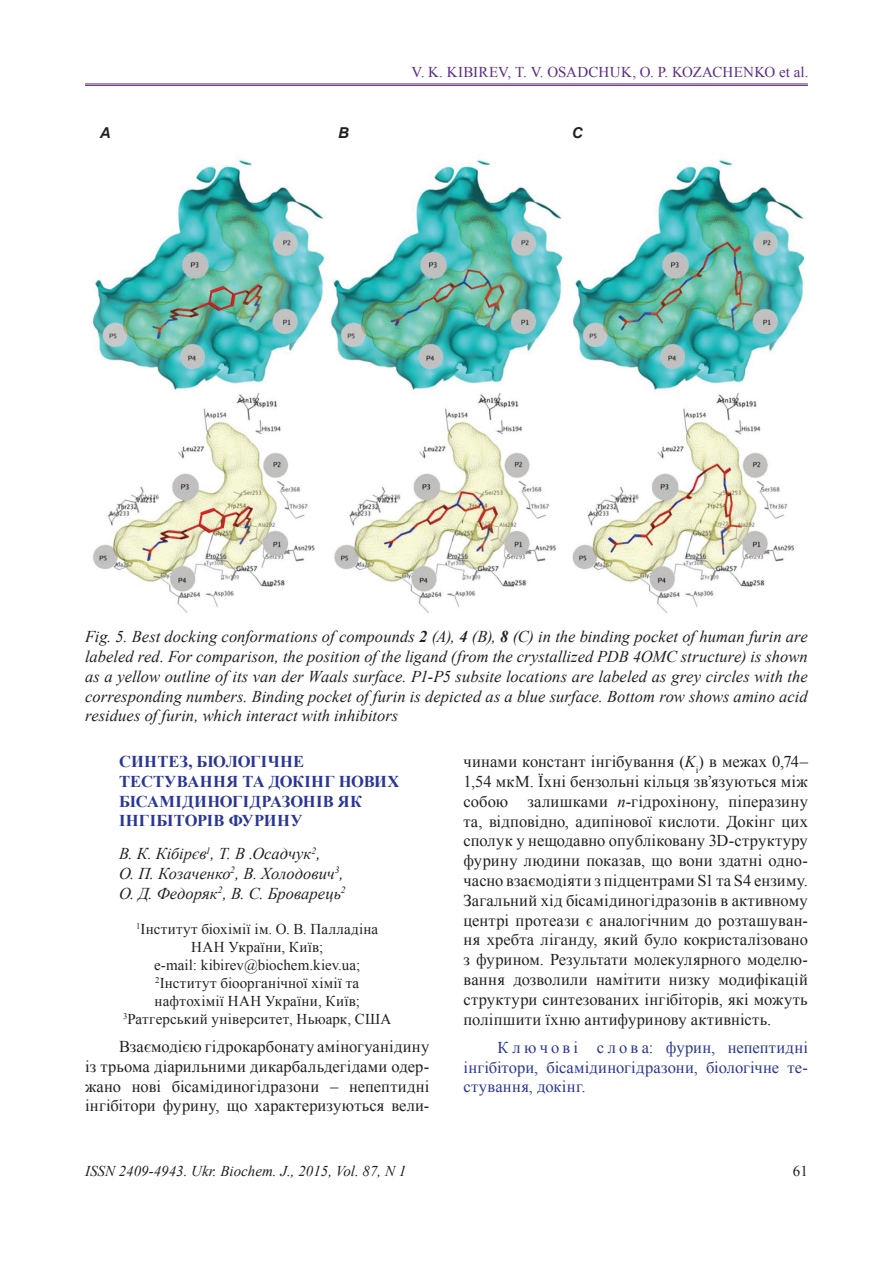
<style>
.page{position:relative;width:893px;height:1263px;background:#fff}
.page>*{position:absolute;margin:0;border:0;box-sizing:border-box;transform-origin:0 0}
.t1{font:16.5px/19.8px "Times New Roman";letter-spacing:.005em;color:#231f20;text-align:justify}
.t2{font:italic 16.5px/19.8px "Times New Roman";color:#231f20;text-align:justify}
.t3{font:16.5px/19.8px "Times New Roman";letter-spacing:.015em;color:#293695;text-align:justify}
.t4{font:700 16.5px/19.8px "Times New Roman";letter-spacing:.015em;color:#293695}
.t5{font:15px/18px "Times New Roman";letter-spacing:.01em;color:#231f20;text-align:center}
.t6{font:15px "Times New Roman";letter-spacing:.025em;color:#5d2e86}
.t7{font:italic 15px "Times New Roman";color:#231f20}
.t8{font:italic 700 15px "Arial";color:#231f20}
.s1{font-weight:700}
.s2{font-style:italic}
</style>
<div class="page">
<hr style="left:85px;top:84px;width:723px;height:1px;background:#5d2e86">
<hr style="left:85px;top:85px;width:723px;height:1px;background:#5d2e86">
<img style="left:92px;top:153px;width:713px;height:460px">
<p class="t6" style="left:411px;top:62px;width:148px">V. K. KIBIREV, T. V. OSADCH</p>
<p class="t6" style="left:610px;top:62px;width:104px">UK, O. P. KOZACHEN</p>
<p class="t6" style="left:754px;top:62px;width:56px">KO ET AL.</p>
<p class="t8" style="left:100px;top:123px;width:12px">A</p>
<p class="t8" style="left:338px;top:123px;width:12px">B</p>
<p class="t8" style="left:572px;top:123px;width:12px">C</p>
<p class="t2" style="left:85px;top:626px;width:725px">Fig. 5. Best docking conformations of compounds <span class="s1">2</span> (A), <span class="s1">4</span> (B), <span class="s1">8</span> (C) in the binding pocket of human furin are labeled red. For comparison, the position of the ligand (from the crystallized PDB 4OMC structure) is shown as a yellow outline of its van der Waals surface. P1-P5 subsite locations are labeled as grey circles with the corresponding numbers. Binding pocket of furin is depicted as a blue surface. Bottom row shows amino acid residues of furin, which interact with inhibitors</p>
<p class="t4" style="left:119px;top:751px;width:282px">Синтез, біологічне тестування та докінг нових бісамідиногідразонів як інгібіторів фурину</p>
<p class="t2" style="left:119px;top:843px;width:228px;text-align:left">В. К. Кібірєв<sup>1</sup>, Т. В .Осадчук<sup>2</sup>,<br>О. П. Козаченко<sup>2</sup>, В. Холодович<sup>3</sup>,<br>О. Д. Федоряк<sup>2</sup>, В. С. Броварець<sup>2</sup></p>
<p class="t5" style="left:123px;top:919px;width:269px"><sup>1</sup>ІНСТИТУТ БІОХІМІЇ ІМ. О. В. ПАЛЛАДІНА НАН УКРАЇНИ, КИЇВ;<br>E-MAIL: KIBIREV@BIOCHEM.KIEV.UA; <sup>2</sup>ІНСТИТУТ БІООРГАНІЧНОЇ ХІМІЇ ТА НАФТОХІМІЇ НАН УКРАЇНИ, КИЇВ; <sup>3</sup>РАТГЕРСЬКИЙ УНІВЕРСИТЕТ, НЬЮАРК, США</p>
<p class="t1" style="left:85px;top:1036px;width:346px;text-indent:34px">ВЗАЄМОДІЄЮ ГІДРОКАРБОНАТУ АМІНОГУАНІДИНУ ІЗ ТРЬОМА ДІАРИЛЬНИМИ ДИКАРБАЛЬДЕГІДАМИ ОДЕР-ЖАНО НОВІ БІСАМІДИНОГІДРАЗОНИ – НЕПЕПТИДНІ ІНГІБІТОРИ ФУРИНУ, ЩО ХАРАКТЕРИЗУЮТЬСЯ ВЕЛИ-</p>
<p class="t1" style="left:463px;top:751px;width:346px">ЧИНАМИ КОНСТАНТ ІНГІБУВАННЯ (<span class="s2">K</span><sub>І</sub>) В МЕЖАХ 0,74– 1,54 МКМ. ЇХНІ БЕНЗОЛЬНІ КІЛЬЦЯ ЗВ’ЯЗУЮТЬСЯ МІЖ СОБОЮ ЗАЛИШКАМИ <span class="s2">п</span>-ГІДРОХІНОНУ, ПІПЕРАЗИНУ ТА, ВІДПОВІДНО, АДИПІНОВОЇ КИСЛОТИ. ДОКІНГ ЦИХ СПОЛУК У НЕЩОДАВНО ОПУБЛІКОВАНУ 3D-СТРУКТУРУ ФУРИНУ ЛЮДИНИ ПОКАЗАВ, ЩО ВОНИ ЗДАТНІ ОДНО-ЧАСНО ВЗАЄМОДІЯТИ З ПІДЦЕНТРАМИ S1 ТА S4 ЕНЗИМУ.<br>ЗАГАЛЬНИЙ ХІД БІСАМІДИНОГІДРАЗОНІВ В АКТИВНОМУ ЦЕНТРІ ПРОТЕАЗИ Є АНАЛОГІЧНИМ ДО РОЗТАШУВАН-НЯ ХРЕБТА ЛІГАНДУ, ЯКИЙ БУЛО КОКРИСТАЛІЗОВАНО З ФУРИНОМ. РЕЗУЛЬТАТИ МОЛЕКУЛЯРНОГО МОДЕЛЮ-ВАННЯ ДОЗВОЛИЛИ НАМІТИТИ НИЗКУ МОДИФІКАЦІЙ СТРУКТУРИ СИНТЕЗОВАНИХ ІНГІБІТОРІВ, ЯКІ МОЖУТЬ ПОЛІПШИТИ ЇХНЮ АНТИФУРИНОВУ АКТИВНІСТЬ.</p>
<p class="t3" style="left:463px;top:1037px;width:346px;text-indent:34px">К Л Ю Ч О В І С Л О В А: ФУРИН, НЕПЕПТИДНІ ІНГІБІТОРИ, БІСАМІДИНОГІДРАЗОНИ, БІОЛОГІЧНЕ ТЕ-СТУВАННЯ, ДОКІНГ.</p>
<p class="t7" style="left:85px;top:1160px;width:323px">ISSN 2409-4943. Ukr. Biochem. J., 2015, Vol. 87, N 1</p>
<p class="t5" style="left:793px;top:1161px;width:16px">61</p>
</div>
